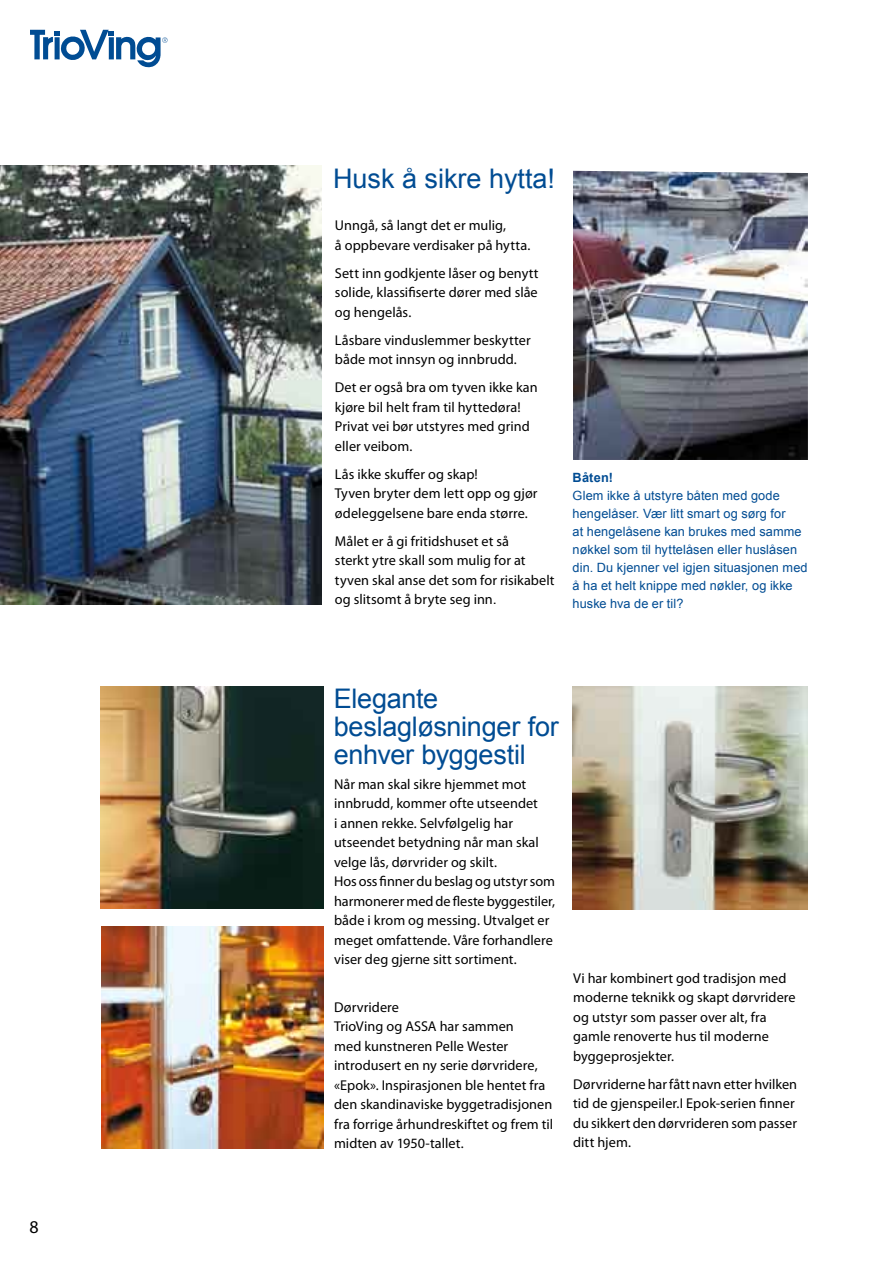
<style>
.page{position:relative;width:893px;height:1263px;background:#fff}
.page>*{position:absolute;margin:0;border:0;box-sizing:border-box;transform-origin:0 0}
.t1{font:27px/27.8px "Arial";letter-spacing:-.01em;color:#004c93}
.t2{font:14.25px/19.5px "Myriad Pro";letter-spacing:.005em;color:#000}
.t3{font:12.75px/18px "Arial";letter-spacing:.005em;color:#004c93}
.t4{font:700 12.75px "Arial";letter-spacing:.015em;color:#004c93}
.s1{font-family:"Arial"}
</style>
<div class="page">
<svg style="left:30px;top:30px;width:138px;height:38px"></svg>
<img style="left:101px;top:686px;width:222px;height:223px">
<img style="left:101px;top:926px;width:222px;height:222px">
<img style="left:0;top:166px;width:322px;height:438px">
<img style="left:573px;top:171px;width:235px;height:289px">
<img style="left:573px;top:687px;width:234px;height:222px">
<h1 class="t1" style="left:333px;top:165px;width:224px">Husk å sikre hytta!</h1>
<p class="t2" style="left:335px;top:216px;width:197px">Unngå, så langt det er mulig,<br>å oppbevare verdisaker på hytta.</p>
<p class="t2" style="left:335px;top:263px;width:205px;text-align:justify">Sett inn godkjente låser og benytt solide, klassifiserte dører med slåe og hengelås.</p>
<p class="t2" style="left:335px;top:330px;width:197px">Låsbare vinduslemmer beskytter både mot innsyn og innbrudd.</p>
<p class="t2" style="left:335px;top:378px;width:204px">Det er også bra om tyven ikke kan kjøre bil helt fram til hyttedøra!<br>Privat vei bør utstyres med grind eller veibom.</p>
<p class="t2" style="left:335px;top:464px;width:204px">Lås ikke skuffer og skap!<br>Tyven bryter dem lett opp og gjør ødeleggelsene bare enda større.</p>
<p class="t2" style="left:335px;top:531px;width:221px">Målet er å gi fritidshuset et så<br>sterkt ytre skall som mulig for at tyven skal anse det som for risikabelt og slitsomt å bryte seg inn<span class="s1">.</span></p>
<p class="t4" style="left:573px;top:469px;width:42px">Båten!</p>
<p class="t3" style="left:573px;top:487px;width:237px">Glem ikke å utstyre båten med gode hengelåser. Vær litt smart og sørg for<br>at hengelåsene kan brukes med samme nøkkel som til hyttelåsen eller huslåsen din. Du kjenner vel igjen situasjonen med å ha et helt knippe med nøkler, og ikke huske hva de er til?</p>
<h1 class="t1" style="left:334px;top:685px;width:227px">Elegante beslagløsninger for enhver byggestil</h1>
<p class="t2" style="left:334px;top:774px;width:223px">Når man skal sikre hjemmet mot innbrudd, kommer ofte utseendet<br>i annen rekke. Selvfølgelig har utseendet betydning når man skal velge lås, dørvrider og skilt.<br>Hos oss finner du beslag og utstyr som harmonerer med de fleste byggestiler, både i krom og messing. Utvalget er meget omfattende. Våre forhandlere viser deg gjerne sitt sortiment.</p>
<p class="t2" style="left:334px;top:997px;width:221px">Dørvridere<br>TrioVing og ASSA har sammen<br>med kunstneren Pelle Wester introdusert en ny serie dørvridere, «Epok». Inspirasjonen ble hentet fra den skandinaviske byggetradisjonen fra forrige århundreskiftet og frem til midten av 1950-tallet.</p>
<p class="t2" style="left:573px;top:968px;width:224px">Vi har kombinert god tradisjon med moderne teknikk og skapt dørvridere og utstyr som passer over alt, fra gamle renoverte hus til moderne byggeprosjekter.</p>
<p class="t2" style="left:573px;top:1074px;width:225px">Dørvriderne har fått navn etter hvilken tid de gjenspeiler.I Epok-serien finner du sikkert den dørvrideren som passer ditt hjem.</p>
</div>
